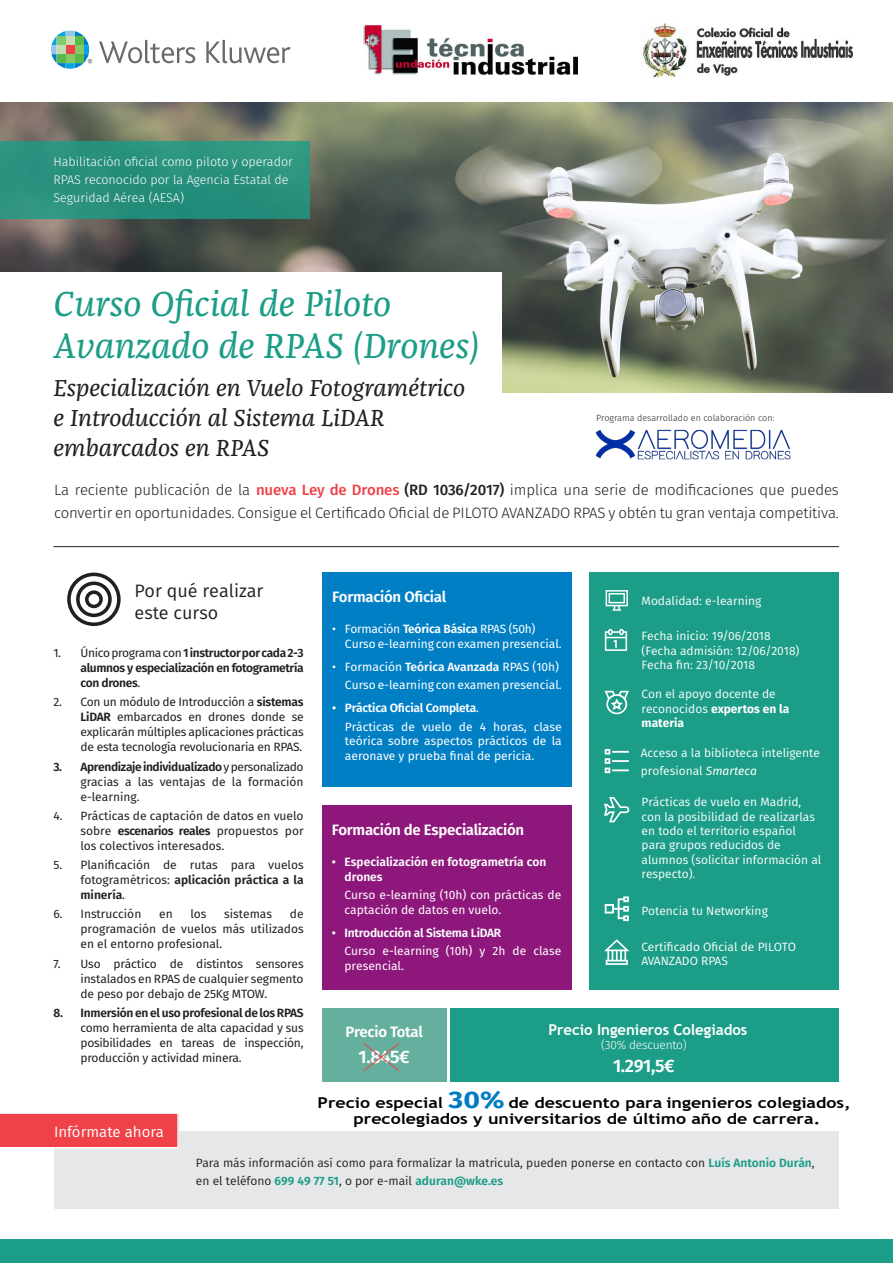
<style>
.page{position:relative;width:893px;height:1263px;background:#fff}
.page>*{position:absolute;margin:0;border:0;box-sizing:border-box;transform-origin:0 0}
.t1{font:italic 36px/42px "Franziska OT";color:#1b9d87}
.t2{font:italic 24px/30px "Franziska OT";color:#231f20}
.t3{font:18px/21.6px "Fira Sans";color:#231f20}
.t4{font:600 18px "Fira Sans";letter-spacing:-.02em;color:#fff}
.t5{font:300 15px/22.5px "Fira Sans";letter-spacing:-.01em;color:#231f20}
.t6{font:700 15px/16.2px "Trebuchet MS";color:#000;text-align:center;scale:1.19 1}
.t7{font:600 15px "Fira Sans";letter-spacing:-.02em;color:#fff}
.t8{font:700 15px "Trebuchet MS";color:#fff}
.t9{font:15px "Fira Sans";color:#fff}
.t10{font:300 12.6px/18.3px "Fira Sans";color:#fff}
.t11{font:12px/15px "Fira Sans";letter-spacing:-.01em;color:#231f20;text-align:justify}
.t12{font:12px/14.4px "Fira Sans";color:#fff}
.t13{font:12px/14.4px "Fira Sans";color:#fff}
.t14{font:12px/18px "Fira Sans";color:#231f20}
.t15{font:600 12px/15px "Fira Sans";letter-spacing:-.03em;color:#231f20;text-align:justify}
.t16{font:600 12px/14.4px "Fira Sans";color:#fff}
.t17{font:600 12px "Fira Sans";letter-spacing:-.02em;color:#fff}
.t18{font:300 12px "Fira Sans";letter-spacing:-.02em;color:#fff}
.t19{font:300 9px "Fira Sans";color:#231f20}
.s1{font-weight:500;color:#ee4248}
.s2{font-weight:500}
.s3{font-weight:400}
.s4{font-weight:600}
.s5{font-weight:700}
.s6{font-style:italic}
.s7{font-family:"Fira Sans";font-size:24px;color:#007bc4}
.s8{font-weight:600;color:#1b9d87}
</style>
<div class="page">
<div style="left:322px;top:1007px;width:125px;height:74px;background:#64af9e"></div>
<div style="left:451px;top:1007px;width:388px;height:74px;background:#1b9d87"></div>
<div style="left:55px;top:1132px;width:784px;height:77px;background:#e6e7e9"></div>
<img style="left:0;top:102px;width:893px;height:291px">
<div style="left:0;top:1239px;width:893px;height:24px;background:#1b9d87"></div>
<svg style="left:99px;top:40px;width:96px;height:23px"></svg>
<svg style="left:206px;top:40px;width:85px;height:23px"></svg>
<svg style="left:51px;top:31px;width:41px;height:38px"></svg>
<div style="left:0;top:141px;width:310px;height:77px;background:#29917d"></div>
<div style="left:0;top:272px;width:501px;height:134px;background:#fff"></div>
<img style="left:595px;top:429px;width:196px;height:31px">
<div style="left:0;top:1113px;width:179px;height:35px;background:#ee4248"></div>
<div style="left:322px;top:572px;width:250px;height:214px;background:#007fc5"></div>
<div style="left:322px;top:805px;width:250px;height:184px;background:#8e177c"></div>
<div style="left:589px;top:572px;width:250px;height:417px;background:#1b9d87"></div>
<svg style="left:606px;top:590px;width:22px;height:21px"></svg>
<svg style="left:605px;top:691px;width:24px;height:23px"></svg>
<svg style="left:605px;top:896px;width:24px;height:25px"></svg>
<svg style="left:605px;top:629px;width:22px;height:22px"></svg>
<svg style="left:604px;top:939px;width:25px;height:26px"></svg>
<svg style="left:605px;top:749px;width:24px;height:24px"></svg>
<hr style="left:53px;top:546px;width:786px;height:1px;background:#231f20">
<svg style="left:67px;top:573px;width:54px;height:53px"></svg>
<svg style="left:604px;top:797px;width:25px;height:25px"></svg>
<svg style="left:363px;top:1043px;width:37px;height:28px"></svg>
<img style="left:364px;top:25px;width:213px;height:50px">
<img style="left:641px;top:23px;width:212px;height:55px">
<p class="t10" style="left:53px;top:152px;width:241px">Habilitación oficial como piloto y operador<br>RPAS reconocido por la Agencia Estatal de<br>Seguridad Aérea (AESA)</p>
<h1 class="t1" style="left:53px;top:284px;width:427px">Curso Oficial de Piloto<br>Avanzado de RPAS (Drones)</h1>
<h2 class="t2" style="left:53px;top:373px;width:413px">Especialización en Vuelo Fotogramétrico e Introducción al Sistema LiDAR embarcados en RPAS</h2>
<p class="t19" style="left:596px;top:412px;width:180px">Programa desarrollado en colaboración con:</p>
<p class="t5" style="left:54px;top:479px;width:786px">La reciente publicación de la <span class="s1">nueva Ley de Drones</span> <span class="s2">(RD 1036/2017)</span> implica una serie de modificaciones que puedes convertir en oportunidades. Consigue el Certificado Oficial de PILOTO AVANZADO RPAS y obtén tu gran ventaja competitiva.</p>
<h3 class="t3" style="left:134px;top:580px;width:131px">Por qué realizar este curso</h3>
<p class="t15" style="left:80px;top:645px;width:225px;text-indent:-27px"><span class="s3">1. Único programa con</span> 1 instructor por cada 2-3 alumnos y especialización en fotogrametría con drones<span class="s3">.</span></p>
<p class="t11" style="left:80px;top:694px;width:225px;text-indent:-27px">2. Con un módulo de Introducción a <span class="s4">sistemas LiDAR</span> embarcados en drones donde se explicarán múltiples aplicaciones prácticas de esta tecnología revolucionaria en RPAS.</p>
<p class="t11" style="left:80px;top:759px;width:225px;text-indent:-27px"><span class="s4">3. Aprendizaje individualizado</span> y personalizado gracias a las ventajas de la formación e-learning.</p>
<p class="t11" style="left:80px;top:808px;width:225px;text-indent:-27px">4. Prácticas de captación de datos en vuelo sobre <span class="s4">escenarios reales</span> propuestos por los colectivos interesados.</p>
<p class="t11" style="left:80px;top:857px;width:225px;text-indent:-27px">5. Planificación de rutas para vuelos fotogramétricos: <span class="s4">aplicación práctica a la minería</span>.</p>
<p class="t11" style="left:53px;top:906px;width:89px">6. Instrucción</p>
<p class="t11" style="left:159px;top:906px;width:15px">en</p>
<p class="t11" style="left:191px;top:906px;width:18px">los</p>
<p class="t11" style="left:224px;top:906px;width:49px">sistemas</p>
<p class="t11" style="left:80px;top:906px;width:225px;text-indent:209px">de programación de vuelos más utilizados en el entorno profesional.</p>
<p class="t11" style="left:80px;top:956px;width:225px;text-indent:-27px">7. Uso práctico de distintos sensores instalados en RPAS de cualquier segmento de peso por debajo de 25Kg MTOW.</p>
<p class="t15" style="left:53px;top:1004px;width:252px">8. Inmersión en el uso profesional de los RPAS</p>
<p class="t11" style="left:80px;top:1020px;width:225px">como herramienta de alta capacidad y sus posibilidades en tareas de inspección, producción y actividad minera.</p>
<p class="t9" style="left:54px;top:1121px;width:112px">Infórmate ahora</p>
<p class="t7" style="left:332px;top:584px;width:115px">Formación Oficial</p>
<p class="t13" style="left:345px;top:622px;width:218px;text-indent:-13px">• Formación <span class="s4">Teórica Básica</span> RPAS (50h)<br>Curso e-learning con examen presencial.</p>
<p class="t13" style="left:332px;top:657px;width:231px;line-height:18.6px;text-align:right">• Formación <span class="s4">Teórica Avanzada</span> RPAS (10h)<br>Curso e-learning con examen presencial.</p>
<p class="t13" style="left:345px;top:698px;width:218px;line-height:18.6px;text-indent:-13px"><span class="s4">• Práctica Oficial Completa</span>.<br>Prácticas de vuelo de 4 horas, clase</p>
<p class="t13" style="left:345px;top:734px;width:218px">teórica sobre aspectos prácticos de la aeronave y prueba final de pericia.</p>
<p class="t7" style="left:332px;top:817px;width:194px">Formación de Especialización</p>
<p class="t16" style="left:345px;top:854px;width:203px;text-indent:-13px">• Especialización en fotogrametría con drones</p>
<p class="t13" style="left:345px;top:888px;width:218px">Curso e-learning (10h) con prácticas de captación de datos en vuelo.</p>
<p class="t17" style="left:332px;top:923px;width:171px">• Introducción al Sistema LiDAR</p>
<p class="t13" style="left:345px;top:944px;width:218px">Curso e-learning (10h) y 2h de clase presencial.</p>
<p class="t12" style="left:642px;top:593px;width:121px">Modalidad: e-learning</p>
<p class="t12" style="left:642px;top:628px;width:159px">Fecha inicio: 19/06/2018 (Fecha admisión: 12/06/2018)<br>Fecha fin: 23/10/2018</p>
<p class="t12" style="left:642px;top:687px;width:149px">Con el apoyo docente de reconocidos <span class="s5">expertos en la materia</span></p>
<p class="t12" style="left:641px;top:743px;width:181px;line-height:18px">Acceso a la biblioteca inteligente profesional <span class="s6">Smarteca</span></p>
<p class="t12" style="left:642px;top:794px;width:181px">Prácticas de vuelo en Madrid, con la posibilidad de realizarlas en todo el territorio español para grupos reducidos de alumnos (solicitar información al respecto).</p>
<p class="t12" style="left:642px;top:903px;width:128px">Potencia tu Networking</p>
<p class="t12" style="left:641px;top:939px;width:156px">Certificado Oficial de PILOTO<br>AVANZADO RPAS</p>
<p class="t7" style="left:345px;top:1019px;width:79px">Precio Total</p>
<h3 class="t4" style="left:359px;top:1041px;width:53px">1.845€</h3>
<p class="t8" style="left:549px;top:1020px;width:200px">Precio Ingenieros Colegiados</p>
<p class="t18" style="left:601px;top:1036px;width:87px">(30% descuento)</p>
<h3 class="t4" style="left:613px;top:1051px;width:63px">1.291,5€</h3>
<p class="t6" style="left:318px;top:1094px;width:449px">Precio especial <span class="s7">30%</span> de descuento para ingenieros colegiados, precolegiados y universitarios de último año de carrera.</p>
<p class="t14" style="left:196px;top:1153px;width:620px">Para más información así como para formalizar la matricula, pueden ponerse en contacto con <span class="s8">Luís Antonio Durán</span>, en el teléfono <span class="s8">699 49 77 51</span>, o por e-mail <span class="s8">aduran@wke.es</span></p>
</div>
